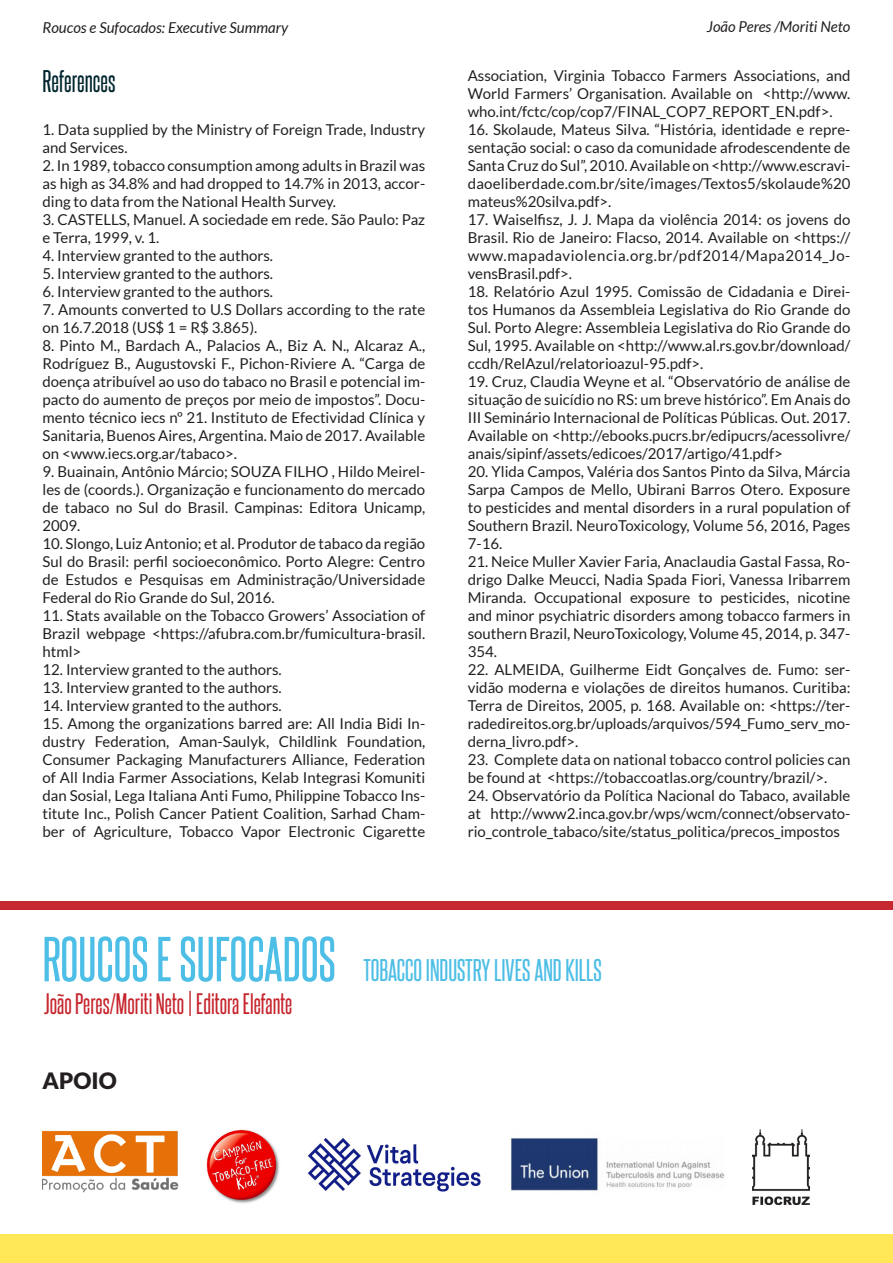
<style>
.page{position:relative;width:893px;height:1263px;background:#fff}
.page>*{position:absolute;margin:0;border:0;box-sizing:border-box;transform-origin:0 0}
.t1{font:54px "Steelfish Rg";color:#4dbee6}
.t2{font:27px "Steelfish Rg";color:#4dbee6}
.t3{font:27px "Steelfish Rg";color:#00252d}
.t4{font:25.5px "Steelfish Rg";color:#c6252d}
.t5{font:900 22.5px "Lato";color:#231f20}
.t6{font:15px/18px "Lato";color:#231f20;text-align:justify}
.t7{font:italic 15px "Lato";color:#231f20}
</style>
<div class="page">
<div style="left:0;top:1234px;width:893px;height:29px;background:#ffe758"></div>
<img style="left:43px;top:1131px;width:136px;height:62px">
<img style="left:206px;top:1129px;width:74px;height:75px">
<img style="left:753px;top:1129px;width:56px;height:75px">
<img style="left:307px;top:1138px;width:174px;height:54px">
<img style="left:511px;top:1138px;width:214px;height:53px">
<div style="left:0;top:901px;width:893px;height:9px;background:#c62832"></div>
<p class="t7" style="left:43px;top:18px;width:247px">Roucos e Sufocados: Executive Summary</p>
<p class="t7" style="left:707px;top:17px;width:145px">João Peres /Moriti Neto</p>
<h2 class="t3" style="left:43px;top:63px;width:75px">References</h2>
<p class="t6" style="left:43px;top:121px;width:384px">1. Data supplied by the Ministry of Foreign Trade, Industry and Services.</p>
<p class="t6" style="left:43px;top:157px;width:384px">2. In 1989, tobacco consumption among adults in Brazil was as high as 34.8% and had dropped to 14.7% in 2013, accor&shy;ding to data from the National Health Survey.</p>
<p class="t6" style="left:43px;top:211px;width:384px">3. CASTELLS, Manuel. A sociedade em rede. São Paulo: Paz e Terra, 1999, v. 1.</p>
<p class="t6" style="left:43px;top:247px;width:232px">4. Interview granted to the authors.</p>
<p class="t6" style="left:43px;top:265px;width:232px">5. Interview granted to the authors.</p>
<p class="t6" style="left:43px;top:283px;width:232px">6. Interview granted to the authors.</p>
<p class="t6" style="left:43px;top:301px;width:384px">7. Amounts converted to U.S Dollars according to the rate on 16.7.2018 (US$ 1 = R$ 3.865).</p>
<p class="t6" style="left:43px;top:337px;width:384px">8. Pinto M., Bardach A., Palacios A., Biz A. N., Alcaraz A., Rodríguez B., Augustovski F., Pichon-Riviere A. “Carga de doença atribuível ao uso do tabaco no Brasil e potencial im&shy;pacto do aumento de preços por meio de impostos”. Docu&shy;mento técnico iecs nº 21. Instituto de Efectividad Clínica y Sanitaria, Buenos Aires, Argentina. Maio de 2017. Available on &lt;www.iecs.org.ar/tabaco&gt;.</p>
<p class="t6" style="left:43px;top:463px;width:384px">9. Buainain, Antônio Márcio; SOUZA FILHO , Hildo Meirel&shy;les de (coords.). Organização e funcionamento do mercado de tabaco no Sul do Brasil. Campinas: Editora Unicamp, 2009.</p>
<p class="t6" style="left:43px;top:535px;width:384px">10. Slongo, Luiz Antonio; et al. Produtor de tabaco da região Sul do Brasil: perfil socioeconômico. Porto Alegre: Centro de Estudos e Pesquisas em Administração/Universidade Federal do Rio Grande do Sul, 2016.</p>
<p class="t6" style="left:43px;top:607px;width:384px">11. Stats available on the Tobacco Growers’ Association of Brazil webpage &lt;https://afubra.com.br/fumicultura-brasil. html&gt;</p>
<p class="t6" style="left:43px;top:661px;width:241px">12. Interview granted to the authors.</p>
<p class="t6" style="left:43px;top:679px;width:241px">13. Interview granted to the authors.</p>
<p class="t6" style="left:43px;top:697px;width:241px">14. Interview granted to the authors.</p>
<p class="t6" style="left:43px;top:715px;width:384px">15. Among the organizations barred are: All India Bidi In&shy;dustry Federation, Aman-Saulyk, Childlink Foundation, Consumer Packaging Manufacturers Alliance, Federation of All India Farmer Associations, Kelab Integrasi Komuniti dan Sosial, Lega Italiana Anti Fumo, Philippine Tobacco Ins&shy;titute Inc., Polish Cancer Patient Coalition, Sarhad Cham&shy;ber of Agriculture, Tobacco Vapor Electronic Cigarette</p>
<p class="t6" style="left:468px;top:66px;width:384px">Association, Virginia Tobacco Farmers Associations, and World Farmers’ Organisation. Available on &lt;http://www. who.int/fctc/cop/cop7/FINAL_COP7_REPORT_EN.pdf&gt;.</p>
<p class="t6" style="left:468px;top:120px;width:384px">16. Skolaude, Mateus Silva. “História, identidade e repre&shy;sentação social: o caso da comunidade afrodescendente de Santa Cruz do Sul”, 2010. Available on &lt;http://www.escravi&shy;daoeliberdade.com.br/site/images/Textos5/skolaude%20 mateus%20silva.pdf&gt;.</p>
<p class="t6" style="left:468px;top:210px;width:384px">17. Waiselfisz, J. J. Mapa da violência 2014: os jovens do Brasil. Rio de Janeiro: Flacso, 2014. Available on &lt;https:// www.mapadaviolencia.org.br/pdf2014/Mapa2014_Jo&shy;vensBrasil.pdf&gt;.</p>
<p class="t6" style="left:468px;top:282px;width:384px">18. Relatório Azul 1995. Comissão de Cidadania e Direi&shy;tos Humanos da Assembleia Legislativa do Rio Grande do Sul. Porto Alegre: Assembleia Legislativa do Rio Grande do Sul, 1995. Available on &lt;http://www.al.rs.gov.br/download/ ccdh/RelAzul/relatorioazul-95.pdf&gt;.</p>
<p class="t6" style="left:468px;top:372px;width:384px">19. Cruz, Claudia Weyne et al. “Observatório de análise de situação de suicídio no RS: um breve histórico”. Em Anais do III Seminário Internacional de Políticas Públicas. Out. 2017.<br>Available on &lt;http://ebooks.pucrs.br/edipucrs/acessolivre/ anais/sipinf/assets/edicoes/2017/artigo/41.pdf&gt;</p>
<p class="t6" style="left:468px;top:462px;width:384px">20. Ylida Campos, Valéria dos Santos Pinto da Silva, Márcia Sarpa Campos de Mello, Ubirani Barros Otero. Exposure to pesticides and mental disorders in a rural population of Southern Brazil. NeuroToxicology, Volume 56, 2016, Pages 7-16.</p>
<p class="t6" style="left:468px;top:552px;width:384px">21. Neice Muller Xavier Faria, Anaclaudia Gastal Fassa, Ro&shy;drigo Dalke Meucci, Nadia Spada Fiori, Vanessa Iribarrem Miranda. Occupational exposure to pesticides, nicotine and minor psychiatric disorders among tobacco farmers in southern Brazil, NeuroToxicology, Volume 45, 2014, p. 347- 354.</p>
<p class="t6" style="left:468px;top:660px;width:384px">22. ALMEIDA, Guilherme Eidt Gonçalves de. Fumo: ser&shy;vidão moderna e violações de direitos humanos. Curitiba:<br>Terra de Direitos, 2005, p. 168. Available on: &lt;https://ter&shy;radedireitos.org.br/uploads/arquivos/594_Fumo_serv_mo&shy;derna_livro.pdf&gt;.</p>
<p class="t6" style="left:468px;top:750px;width:384px">23. Complete data on national tobacco control policies can be found at &lt;https://tobaccoatlas.org/country/brazil/&gt;.</p>
<p class="t6" style="left:468px;top:786px;width:384px">24. Observatório da Política Nacional do Tabaco, available at http://www2.inca.gov.br/wps/wcm/connect/observato&shy;rio_controle_tabaco/site/status_politica/precos_impostos</p>
<h1 class="t1" style="left:43px;top:924px;width:295px">ROUCOS E SUFOCADOS</h1>
<h3 class="t4" style="left:44px;top:987px;width:250px">João Peres/Moriti Neto | Editora Elefante</h3>
<h3 class="t5" style="left:43px;top:1067px;width:76px">APOIO</h3>
<h2 class="t2" style="left:364px;top:952px;width:240px">TOBACCO INDUSTRY LIVES AND KILLS</h2>
</div>
